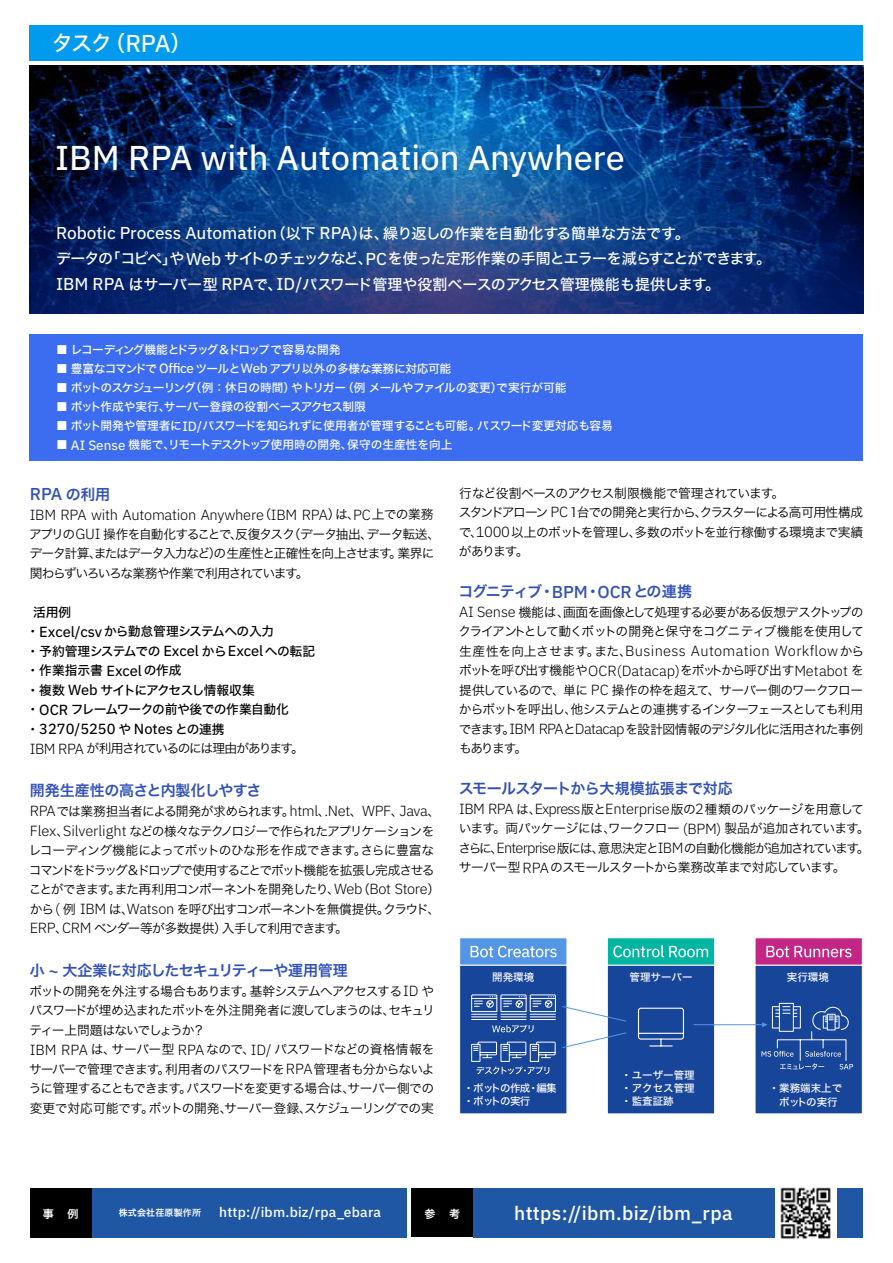
<style>
.page{position:relative;width:893px;height:1263px;background:#fff}
.page>*{position:absolute;margin:0;border:0;box-sizing:border-box;transform-origin:0 0}
.t1{font:34.5px "IBM Plex Sans Text";color:#fff}
.t2{font:21.3px "Hira Kaku Std W5";color:#fff}
.t3{font:500 19.2px "IBM Plex Sans";letter-spacing:.015em;color:#fff}
.t4{font:17.25px "IBM Plex Sans Text";color:#fff}
.t5{font:500 17.25px "IBM Plex Sans";color:#3151b7}
.t6{font:15px/25.5px "Hira Kaku Std W5";letter-spacing:-.05em;color:#fff}
.t7{font:15px "Hira Kaku Std W6";letter-spacing:-.045em;color:#3151b7}
.t8{font:15px "Hira Kaku Std W6";letter-spacing:-.08em;color:#3151b7}
.t9{font:15px "Hira Kaku Std W6";letter-spacing:-.02em;color:#3151b7}
.t10{font:300 14.7px "IBM Plex Sans";letter-spacing:-.015em;color:#000}
.t11{font:300 14.7px "IBM Plex Sans";letter-spacing:-.045em;color:#000}
.t12{font:300 14.7px "IBM Plex Sans";letter-spacing:.02em;color:#000}
.t13{font:14.7px "IBM Plex Sans Text";color:#000}
.t14{font:500 13.8px "IBM Plex Sans";letter-spacing:.015em;color:#fff}
.t15{font:12.75px/19.5px "Hira Kaku Std W3";letter-spacing:-.07em;color:#000}
.t16{font:12.75px/19.5px "Hira Kaku Std W5";letter-spacing:-.04em;color:#000}
.t17{font:12.75px "Hira Kaku Std W3";letter-spacing:-.115em;color:#000}
.t18{font:11.7px "Hira Kaku Std W5";letter-spacing:-.025em;color:#fff}
.t19{font:11.7px "Hira Kaku Std W5";color:#fff}
.t20{font:11.7px "Hira Kaku Std W5";letter-spacing:-.05em;color:#fff}
.t21{font:11.7px "Hira Kaku Std W5";letter-spacing:-.1em;color:#fff}
.t22{font:11.1px "Hira Kaku Std W6";color:#fff}
.t23{font:10.5px/13px "Hira Kaku Std W5";color:#fff;text-align:justify}
.t24{font:10.5px/13px "Hira Kaku Std W5";letter-spacing:-.075em;color:#fff}
.t25{font:9px "Hira Kaku Std W6";letter-spacing:.02em;color:#fff}
.s1{font-family:"IBM Plex Sans Text";font-size:24.45px}
.s2{font-family:"Hira Kaku Std W5";font-size:15px}
.s3{font-family:"IBM Plex Sans Text";font-size:17.25px}
.s4{font-family:"IBM Plex Sans Text";font-size:13.5px}
.s5{font-family:"Hira Kaku Std W6";font-weight:400;font-size:15px}
.s6{font-family:"Hira Kaku Std W3";font-weight:400;font-size:12.75px}
.s7{font-family:"IBM Plex Sans";font-weight:300;font-size:14.7px}
.s8{font-family:"IBM Plex Sans Text";font-size:14.7px}
.s9{font-family:"Hira Kaku Std W5";font-size:12.75px}
.s10{font-family:"IBM Plex Sans";font-weight:500;font-size:17.25px}
</style>
<div class="page">
<img style="left:30px;top:65px;width:833px;height:48px">
<svg style="left:30px;top:113px;width:833px;height:201px;background:#0f397b"></svg>
<div style="left:30px;top:26px;width:833px;height:35px;background:#009bef"></div>
<div style="left:30px;top:335px;width:833px;height:126px;background:#3c6df0"></div>
<div style="left:473px;top:1188px;width:390px;height:49px;background:#1f57a4"></div>
<div style="left:91px;top:1188px;width:315px;height:49px;background:#1f57a4"></div>
<div style="left:775px;top:1182px;width:62px;height:62px;background:#fff"></div>
<img style="left:780px;top:1187px;width:51px;height:52px">
<div style="left:30px;top:1188px;width:61px;height:49px;background:#000"></div>
<div style="left:411px;top:1188px;width:62px;height:49px;background:#000"></div>
<div style="left:459px;top:965px;width:108px;height:149px;background:#174599;border:1px solid #fff"></div>
<div style="left:607px;top:965px;width:108px;height:149px;background:#174599;border:1px solid #fff"></div>
<div style="left:755px;top:965px;width:108px;height:149px;background:#174599;border:1px solid #fff"></div>
<div style="left:459px;top:937px;width:108px;height:28px;background:#5496e6;border:1px solid #fff"></div>
<div style="left:607px;top:937px;width:108px;height:28px;background:#00b5a1;border:1px solid #fff"></div>
<div style="left:755px;top:937px;width:108px;height:28px;background:#c42685;border:1px solid #fff"></div>
<svg style="left:470px;top:946px;width:87px;height:11px"></svg>
<svg style="left:613px;top:945px;width:95px;height:12px"></svg>
<svg style="left:766px;top:946px;width:85px;height:11px"></svg>
<svg style="left:471px;top:994px;width:382px;height:80px"></svg>
<h2 class="t2" style="left:52px;top:27px;width:141px">タスク（<span class="s1">RPA</span>）</h2>
<h1 class="t1" style="left:55px;top:131px;width:571px">IBM RPA with Automation Anywhere</h1>
<h3 class="t4" style="left:56px;top:220px;width:635px">Robotic Process Automation<span class="s2">（以下</span> RPA<span class="s2">）は、繰り返しの作業を自動化する簡単な方法です。</span></h3>
<p class="t6" style="left:56px;top:246px;width:716px">データの「コピペ」や <span class="s3">Web</span> サイトのチェックなど、<span class="s3">PC</span>を使った定形作業の手間とエラーを減らすことができます。<br><span class="s3">IBM RPA</span> はサーバー型 <span class="s3">RPA</span>で、<span class="s3">ID/</span>パスワード管理や役割ベースのアクセス管理機能も提供します。</p>
<p class="t21" style="left:56px;top:340px;width:286px">■ レコーディング機能とドラッグ＆ドロップで容易な開発</p>
<p class="t18" style="left:56px;top:359px;width:397px">■ 豊富なコマンドで <span class="s4">Office</span>ツールと<span class="s4">Web</span> アプリ以外の多様な業務に対応可能</p>
<p class="t20" style="left:56px;top:379px;width:512px">■ ボットのスケジューリング（例：休日の時間）やトリガー（例メールやファイルの変更）で実行が可能</p>
<p class="t19" style="left:56px;top:398px;width:311px">■ ボット作成や実行、サーバー登録の役割ベースアクセス制限</p>
<p class="t18" style="left:56px;top:417px;width:558px">■ ボット開発や管理者に<span class="s4">ID/</span>パスワードを知られずに使用者が管理することも可能。パスワード変更対応も容易</p>
<p class="t19" style="left:56px;top:436px;width:398px">■ <span class="s4">AI Sense</span> 機能で、リモートデスクトップ使用時の開発、保守の生産性を向上</p>
<h3 class="t5" style="left:30px;top:480px;width:82px">RPA <span class="s5">の利用</span></h3>
<p class="t10" style="left:30px;top:503px;width:405px">IBM RPA with Automation Anywhere<span class="s6">（</span>IBM RPA<span class="s6">）は、</span>PC<span class="s6">上での業務</span></p>
<p class="t15" style="left:29px;top:524px;width:413px">アプリの<span class="s7">GUI</span> 操作を自動化することで、反復タスク（データ抽出、データ転送、データ計算、またはデータ入力など）の生産性と正確性を向上させます。業界に関わらずいろいろな業務や作業で利用されています。</p>
<p class="t16" style="left:27px;top:602px;width:290px;text-indent:7px">活用例<br>・<span class="s8">Excel/csv</span> から勤怠管理システムへの入力<br>・予約管理システムでの <span class="s8">Excel</span> から<span class="s8">Excel</span>への転記・作業指示書 <span class="s8">Excel</span>の作成<br>・複数 <span class="s8">Web</span> サイトにアクセスし情報収集<br>・<span class="s8">OCR</span> フレームワークの前や後での作業自動化</p>
<p class="t13" style="left:27px;top:718px;width:200px"><span class="s9">・</span>3270/5250 <span class="s9">や</span> Notes <span class="s9">との連携</span></p>
<p class="t17" style="left:30px;top:739px;width:276px"><span class="s7">IBM RPA</span> が利用されているのには理由があります。</p>
<p class="t9" style="left:30px;top:779px;width:233px">開発生産性の高さと内製化しやすさ</p>
<p class="t15" style="left:29px;top:801px;width:413px"><span class="s7">RPA</span>では業務担当者による開発が求められます。<span class="s7">html</span>、<span class="s7">.Net</span>、<span class="s7">WPF</span>、<span class="s7">Java</span>、<span class="s7">Flex</span>、<span class="s7">Silverlight</span> などの様々なテクノロジーで作られたアプリケーションをレコーディング機能によってボットのひな形を作成できます。さらに豊富なコマンドをドラッグ＆ドロップで使用することでボット機能を拡張し完成させることができます。また再利用コンポーネントを開発したり、<span class="s7">Web</span>（<span class="s7">Bot Store</span>）から <span class="s7">(</span> 例 <span class="s7">IBM</span> は、<span class="s7">Watson</span> を呼び出すコンポーネントを無償提供。クラウド、<span class="s7">ERP</span>、<span class="s7">CRM</span> ベンダー等が多数提供）入手して利用できます。</p>
<p class="t7" style="left:30px;top:959px;width:320px">小 <span class="s10">~</span> 大企業に対応したセキュリティーや運用管理</p>
<p class="t15" style="left:29px;top:981px;width:408px">ボットの開発を外注する場合もあります。基幹システムへアクセスする <span class="s7">ID</span> やパスワードが埋め込まれたボットを外注開発者に渡してしまうのは、セキュリティー上問題はないでしょうか？<br><span class="s7">IBM RPA</span> は、サーバー型 <span class="s7">RPA</span>なので、<span class="s7">ID/</span> パスワードなどの資格情報をサーバーで管理できます。利用者のパスワードを<span class="s7">RPA</span>管理者も分からないように管理することもできます。パスワードを変更する場合は、サーバー側での変更で対応可能です。ボットの開発、サーバー登録、スケジューリングでの実</p>
<p class="t15" style="left:459px;top:483px;width:406px">行など役割ベースのアクセス制限機能で管理されています。<br>スタンドアローン <span class="s7">PC</span>１台での開発と実行から、クラスターによる高可用性構成で、<span class="s7">1000</span>以上のボットを管理し、多数のボットを並行稼働する環境まで実績があります。</p>
<p class="t8" style="left:458px;top:580px;width:235px">コグニティブ・<span class="s10">BPM</span>・<span class="s10">OCR</span> との連携</p>
<p class="t15" style="left:459px;top:602px;width:407px"><span class="s7">AI Sense</span> 機能は、画面を画像として処理する必要がある仮想デスクトップのクライアントとして動くボットの開発と保守をコグニティブ機能を使用して</p>
<p class="t12" style="left:459px;top:640px;width:406px"><span class="s6">生産性を向上させます。また、</span>Business Automation Workflow<span class="s6">から</span></p>
<p class="t15" style="left:459px;top:660px;width:407px;text-align:justify">ボットを呼び出す機能や<span class="s7">OCR(Datacap)</span>をボットから呼び出す<span class="s7">Metabot</span> を提供しているので、単に <span class="s7">PC</span> 操作の枠を超えて、サーバー側のワークフローからボットを呼出し、他システムとの連携するインターフェースとしても利用できます。<span class="s7">IBM RPA</span>と<span class="s7">Datacap</span>を設計図情報のデジタル化に活用された事例もあります。</p>
<p class="t7" style="left:459px;top:777px;width:275px">スモールスタートから大規模拡張まで対応</p>
<p class="t11" style="left:459px;top:798px;width:406px">IBM RPA <span class="s6">は、</span>Express<span class="s6">版と</span>Enterprise<span class="s6">版の</span>2<span class="s6">種類のパッケージを用意して</span></p>
<p class="t15" style="left:459px;top:819px;width:413px;text-align:justify">います。両パッケージには、ワークフロー <span class="s7">(BPM)</span> 製品が追加されています。さらに、<span class="s7">Enterprise</span>版には、意思決定と<span class="s7">IBM</span>の自動化機能が追加されています。サーバー型 <span class="s7">RPA</span> のスモールスタートから業務改革まで対応しています。</p>
<p class="t23" style="left:492px;top:970px;width:43px">開発環境</p>
<p class="t23" style="left:630px;top:970px;width:64px">管理サーバー</p>
<p class="t23" style="left:787px;top:970px;width:43px">実行環境</p>
<p class="t23" style="left:621px;top:1068px;width:75px">・ユーザー管理・アクセス管理・監査証跡</p>
<p class="t24" style="left:464px;top:1082px;width:95px">・ボットの作成・編集・ボットの実行</p>
<p class="t23" style="left:769px;top:1082px;width:75px">・業務端末上で　ボットの実行</p>
<p class="t22" style="left:43px;top:1205px;width:37px">事　例</p>
<p class="t25" style="left:119px;top:1205px;width:84px">株式会社荏原製作所</p>
<p class="t14" style="left:219px;top:1201px;width:163px">http://ibm.biz/rpa_ebara</p>
<h3 class="t3" style="left:514px;top:1198px;width:220px">https://ibm.biz/ibm_rpa</h3>
<p class="t22" style="left:424px;top:1205px;width:37px">参　考</p>
</div>
